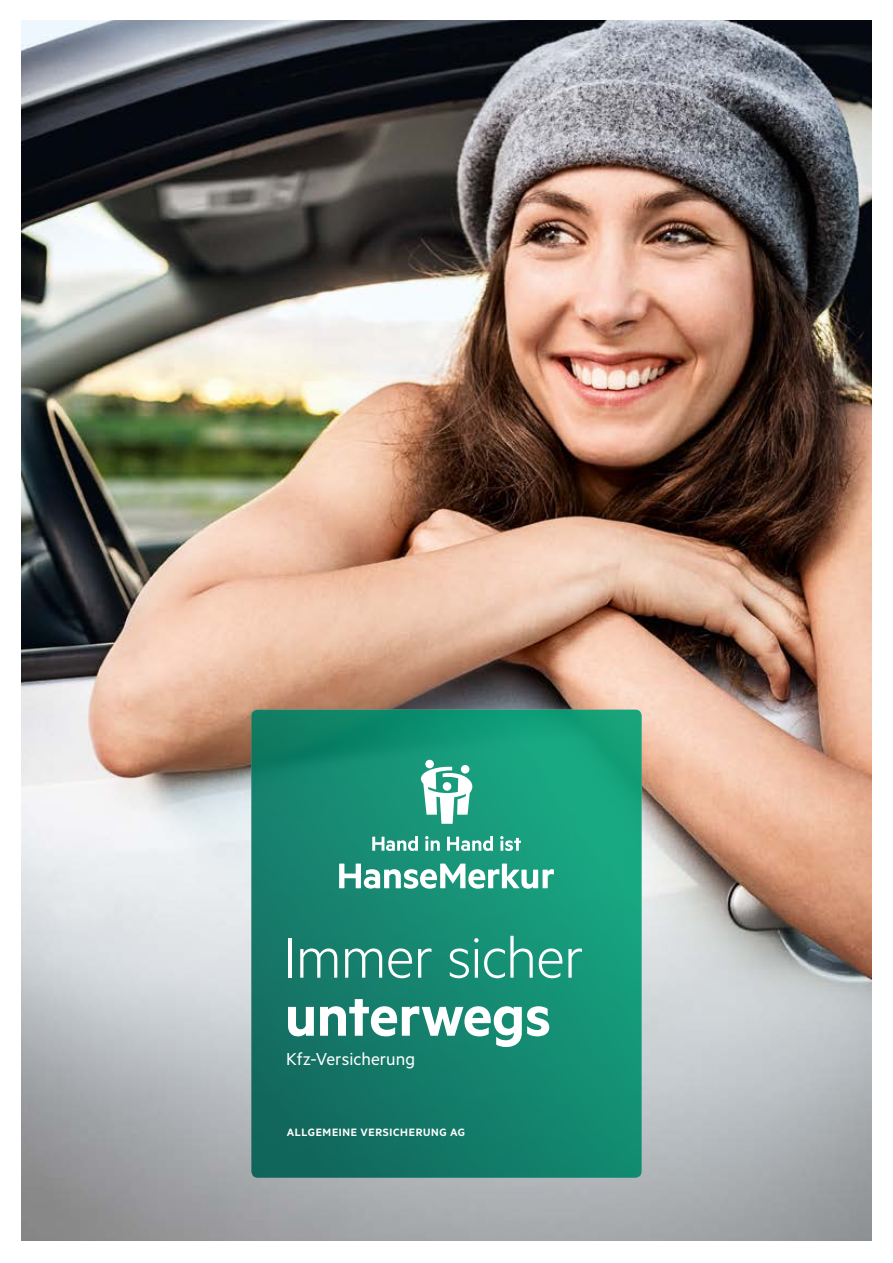
<style>
.page{position:relative;width:893px;height:1263px;background:#fff}
.page>*{position:absolute;margin:0;border:0;box-sizing:border-box;transform-origin:0 0}
.t1{font:300 64.5px "Metric Alt";letter-spacing:-.015em;color:#fff}
.t2{font:600 64.5px "Metric Alt";letter-spacing:-.01em;color:#fff}
.t3{font:19.5px "Metric Alt";letter-spacing:.005em;color:#fff}
.t4{font:600 12px "Metric Alt";letter-spacing:.055em;color:#fff}
</style>
<div class="page">
<img style="left:21px;top:20px;width:851px;height:1221px">
<svg style="left:251px;top:709px;width:391px;height:469px;background:#158970"></svg>
<div style="left:425px;top:760px;width:9px;height:8px;background:#fff;border-radius:50%"></div>
<svg style="left:421px;top:767px;width:51px;height:57px"></svg>
<div style="left:461px;top:765px;width:8px;height:8px;background:#fff;border-radius:50%"></div>
<div style="left:443px;top:782px;width:8px;height:9px;background:#fff;border-radius:50%"></div>
<svg style="left:339px;top:863px;width:215px;height:26px"></svg>
<svg style="left:372px;top:836px;width:149px;height:15px"></svg>
<h1 class="t1" style="left:283px;top:920px;width:301px">Immer sicher</h1>
<h1 class="t2" style="left:285px;top:977px;width:268px">unterwegs</h1>
<h2 class="t3" style="left:286px;top:1047px;width:130px">Kfz-Versicherung</h2>
<p class="t4" style="left:287px;top:1125px;width:180px">ALLGEMEINE VERSICHERUNG AG</p>
</div>
